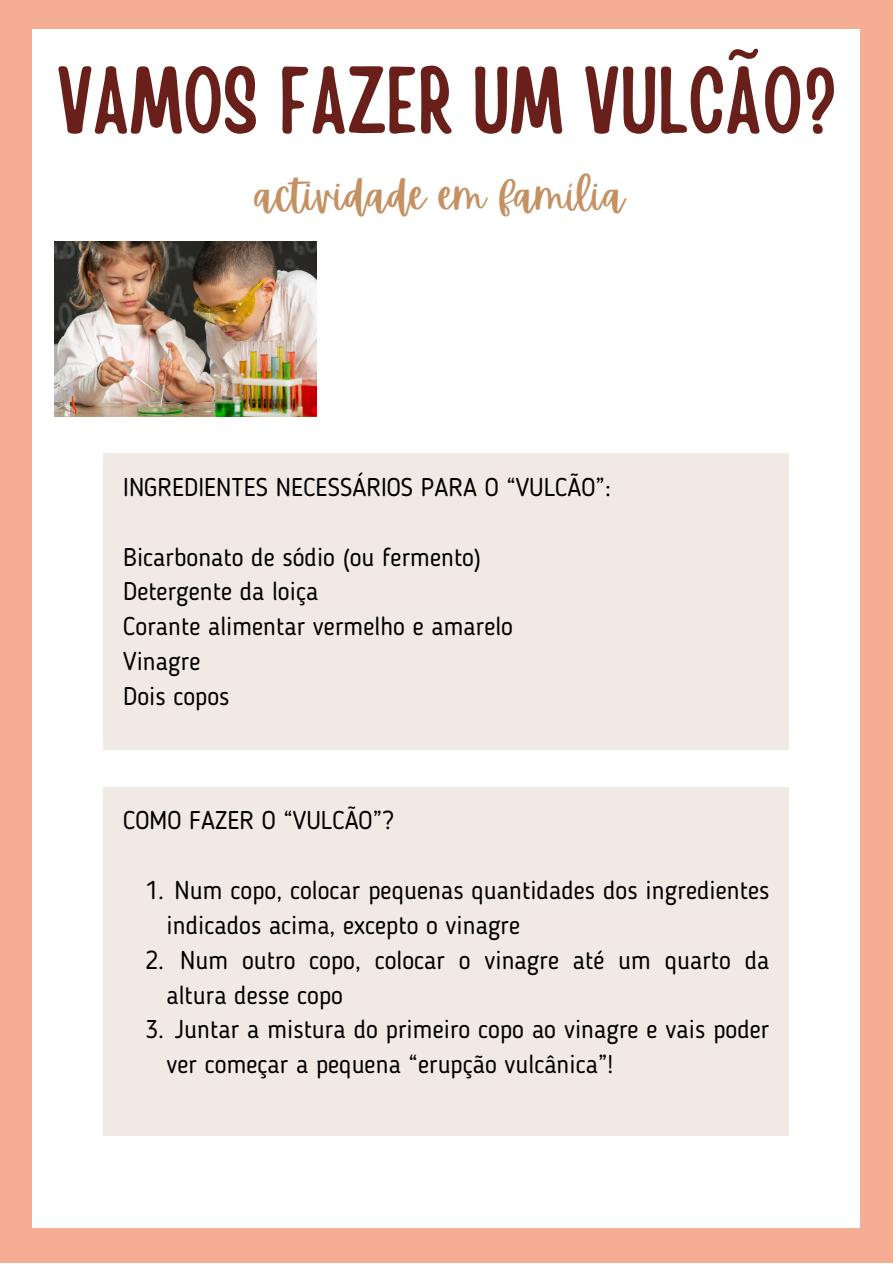
<style>
.page{position:relative;width:893px;height:1264px;background:#fff}
.page>*{position:absolute;margin:0;border:0;box-sizing:border-box;transform-origin:0 0}
.t1{font:93.75px "Handy Casual Condensed";color:#69201b}
.t2{font:41.7px "Apricots";color:#c59163}
.t3{font:25.5px/34.8px "Blogger Sans";color:#000}
</style>
<div class="page">
<div style="left:0;top:0;width:892px;height:1262px;background:#f5ae93"></div>
<div style="left:33px;top:30px;width:827px;height:1198px;background:#fff"></div>
<div style="left:104px;top:453px;width:684px;height:296px;background:#f1e9e4"></div>
<img style="left:54px;top:242px;width:262px;height:174px">
<div style="left:104px;top:786px;width:684px;height:349px;background:#f1e9e4"></div>
<p class="t1" style="left:57px;top:39px;width:780px">VAMOS FAZER UM VULCÃO?</p>
<p class="t2" style="left:254px;top:171px;width:372px">actividade em família</p>
<p class="t3" style="left:123px;top:472px;width:489px">INGREDIENTES NECESSÁRIOS PARA O “VULCÃO”:</p>
<p class="t3" style="left:123px;top:541px;width:359px">Bicarbonato de sódio (ou fermento)</p>
<p class="t3" style="left:123px;top:576px;width:196px">Detergente da loiça</p>
<p class="t3" style="left:123px;top:611px;width:391px">Corante alimentar vermelho e amarelo</p>
<p class="t3" style="left:123px;top:646px;width:79px">Vinagre</p>
<p class="t3" style="left:123px;top:681px;width:108px">Dois copos</p>
<p class="t3" style="left:123px;top:805px;width:272px">COMO FAZER O “VULCÃO”?</p>
<p class="t3" style="left:166px;top:874px;width:604px;text-indent:-21px">1. Num copo, colocar pequenas quantidades dos ingredientes indicados acima, excepto o vinagre</p>
<p class="t3" style="left:166px;top:944px;width:604px;text-indent:14px">Num outro copo, colocar o vinagre até um quarto da altura desse copo</p>
<p class="t3" style="left:145px;top:944px;width:20px">2.</p>
<p class="t3" style="left:166px;top:1014px;width:604px;text-indent:-21px">3. Juntar a mistura do primeiro copo ao vinagre e vais poder ver começar a pequena “erupção vulcânica”!</p>
</div>
